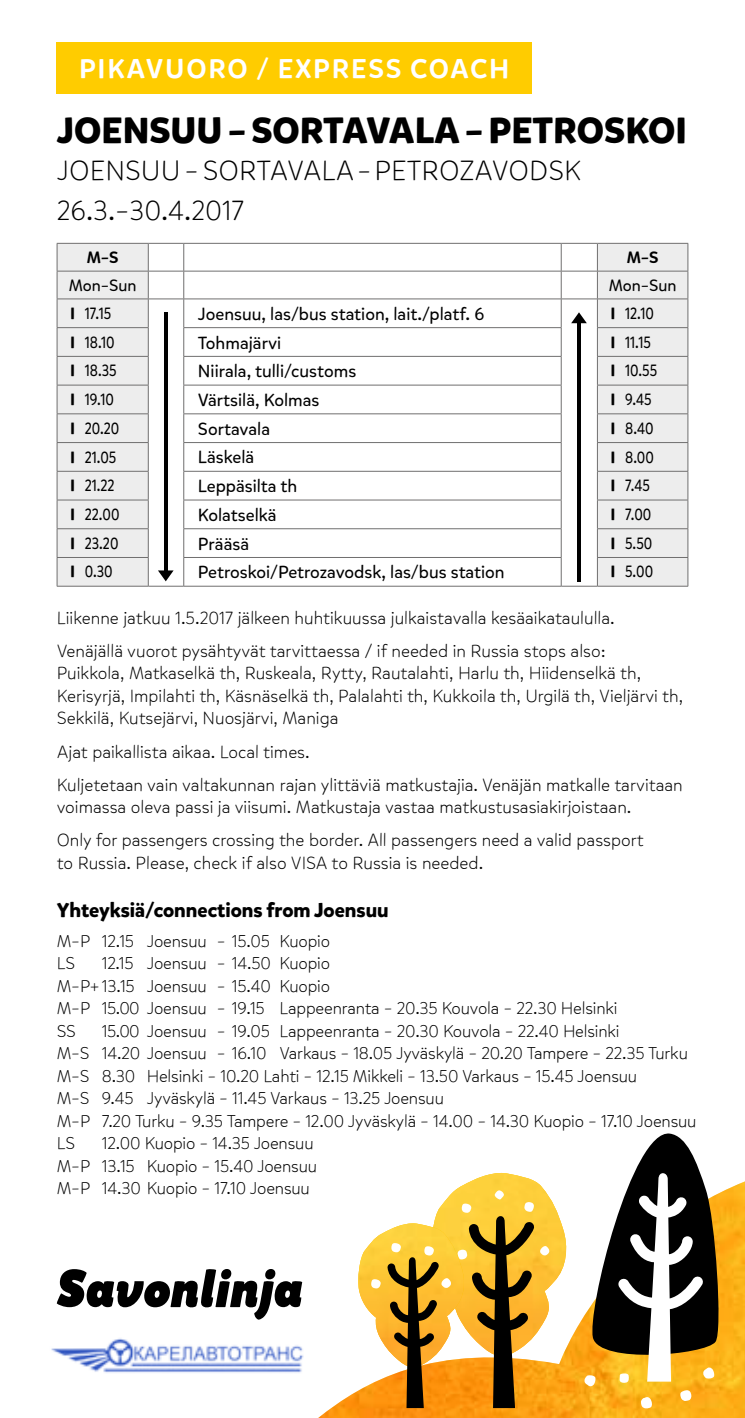
<style>
.page{position:relative;width:745px;height:1418px;background:#fff}
.page>*{position:absolute;margin:0;border:0;box-sizing:border-box;transform-origin:0 0}
.t1{font:700 36.25px "Mikado";color:#000}
.t2{font:300 27.5px "Mikado";color:#000}
.t3{font:500 27px "Mikado";letter-spacing:.065em;color:#fff}
.t4{font:700 20px "Mikado";color:#000}
.t5{font:300 17.5px/33.2px "Mikado";color:#000}
.t6{font:17.5px "Mikado";color:#000}
.t7{font:300 17px/22.5px "Mikado";letter-spacing:-.01em;color:#000}
.t8{font:16.25px "Mikado";color:#000;scale:.85 1}
.t9{font:16.25px "Mikado";color:#000}
.t10{font:500 16.25px "Mikado";color:#000}
.s1{font-weight:700}
</style>
<div class="page">
<img style="left:319px;top:1182px;width:425px;height:235px">
<svg style="left:583px;top:1133px;width:139px;height:275px"></svg>
<svg style="left:357px;top:1172px;width:211px;height:235px"></svg>
<svg style="left:57px;top:1269px;width:245px;height:50px"></svg>
<div style="left:57px;top:43px;width:474px;height:51px;background:#fc0"></div>
<svg style="left:58px;top:244px;width:629px;height:342px"></svg>
<hr style="left:57px;top:243px;width:91px;height:1px;background:#706f6f">
<hr style="left:148px;top:243px;width:36px;height:1px;background:#706f6f">
<hr style="left:184px;top:243px;width:377px;height:1px;background:#706f6f">
<hr style="left:561px;top:243px;width:36px;height:1px;background:#706f6f">
<hr style="left:597px;top:243px;width:90px;height:1px;background:#706f6f">
<hr style="left:57px;top:271px;width:91px;height:1px;background:#706f6f">
<hr style="left:57px;top:298px;width:91px;height:1px;background:#706f6f">
<hr style="left:148px;top:271px;width:36px;height:1px;background:#706f6f">
<hr style="left:148px;top:298px;width:36px;height:1px;background:#706f6f">
<hr style="left:148px;top:586px;width:36px;height:1px;background:#706f6f">
<hr style="left:184px;top:271px;width:377px;height:1px;background:#706f6f">
<hr style="left:184px;top:298px;width:377px;height:1px;background:#706f6f">
<hr style="left:561px;top:271px;width:36px;height:1px;background:#706f6f">
<hr style="left:561px;top:298px;width:36px;height:1px;background:#706f6f">
<hr style="left:561px;top:586px;width:36px;height:1px;background:#706f6f">
<hr style="left:597px;top:271px;width:90px;height:1px;background:#706f6f">
<hr style="left:597px;top:298px;width:90px;height:1px;background:#706f6f">
<hr style="left:57px;top:327px;width:91px;height:1px;background:#706f6f">
<hr style="left:183px;top:327px;width:378px;height:1px;background:#706f6f">
<hr style="left:596px;top:327px;width:91px;height:1px;background:#706f6f">
<hr style="left:57px;top:356px;width:91px;height:1px;background:#706f6f">
<hr style="left:183px;top:356px;width:378px;height:1px;background:#706f6f">
<hr style="left:596px;top:356px;width:91px;height:1px;background:#706f6f">
<hr style="left:57px;top:385px;width:91px;height:1px;background:#706f6f">
<hr style="left:183px;top:385px;width:378px;height:1px;background:#706f6f">
<hr style="left:596px;top:385px;width:91px;height:1px;background:#706f6f">
<hr style="left:57px;top:413px;width:91px;height:1px;background:#706f6f">
<hr style="left:183px;top:413px;width:378px;height:1px;background:#706f6f">
<hr style="left:596px;top:413px;width:91px;height:1px;background:#706f6f">
<hr style="left:57px;top:442px;width:91px;height:1px;background:#706f6f">
<hr style="left:183px;top:442px;width:378px;height:1px;background:#706f6f">
<hr style="left:596px;top:442px;width:91px;height:1px;background:#706f6f">
<hr style="left:57px;top:471px;width:91px;height:1px;background:#706f6f">
<hr style="left:183px;top:471px;width:378px;height:1px;background:#706f6f">
<hr style="left:596px;top:471px;width:91px;height:1px;background:#706f6f">
<hr style="left:57px;top:499px;width:91px;height:1px;background:#706f6f">
<hr style="left:183px;top:499px;width:378px;height:1px;background:#706f6f">
<hr style="left:596px;top:499px;width:91px;height:1px;background:#706f6f">
<hr style="left:57px;top:528px;width:91px;height:1px;background:#706f6f">
<hr style="left:183px;top:528px;width:378px;height:1px;background:#706f6f">
<hr style="left:596px;top:528px;width:91px;height:1px;background:#706f6f">
<hr style="left:57px;top:557px;width:91px;height:1px;background:#706f6f">
<svg style="left:57px;top:244px;width:1px;height:342px"></svg>
<svg style="left:148px;top:244px;width:1px;height:342px"></svg>
<hr style="left:57px;top:586px;width:91px;height:1px;background:#706f6f">
<hr style="left:183px;top:557px;width:378px;height:1px;background:#706f6f">
<svg style="left:183px;top:244px;width:1px;height:342px"></svg>
<svg style="left:560px;top:244px;width:1px;height:342px"></svg>
<hr style="left:184px;top:586px;width:377px;height:1px;background:#706f6f">
<hr style="left:596px;top:557px;width:91px;height:1px;background:#706f6f">
<svg style="left:596px;top:244px;width:1px;height:342px"></svg>
<svg style="left:687px;top:244px;width:1px;height:342px"></svg>
<hr style="left:597px;top:586px;width:90px;height:1px;background:#706f6f">
<svg style="left:158px;top:570px;width:15px;height:11px"></svg>
<hr style="left:164px;top:312px;width:3px;height:258px;background:#000">
<svg style="left:570px;top:312px;width:16px;height:11px"></svg>
<hr style="left:577px;top:323px;width:3px;height:258px;background:#000">
<img style="left:51px;top:1327px;width:275px;height:58px">
<h3 class="t3" style="left:79px;top:52px;width:431px">PIKAVUORO / EXPRESS COACH</h3>
<h1 class="t1" style="left:57px;top:107px;width:631px">JOENSUU – SORTAVALA – PETROSKOI</h1>
<h2 class="t2" style="left:57px;top:154px;width:525px">JOENSUU – SORTAVALA–PETROZAVODSK</h2>
<h2 class="t2" style="left:57px;top:194px;width:189px">26.3.–30.4.2017</h2>
<p class="t10" style="left:87px;top:248px;width:33px">M–S</p>
<p class="t10" style="left:626px;top:248px;width:33px">M–S</p>
<p class="t9" style="left:69px;top:276px;width:69px">Mon–Sun</p>
<p class="t9" style="left:608px;top:276px;width:69px">Mon–Sun</p>
<p class="t8" style="left:71px;top:303px;width:49px"><span class="s1">I</span> 17.15</p>
<p class="t6" style="left:198px;top:303px;width:287px">Joensuu, las/bus station, lait./platf. 6</p>
<p class="t8" style="left:610px;top:303px;width:52px"><span class="s1">I</span> 12.10</p>
<p class="t8" style="left:71px;top:332px;width:53px"><span class="s1">I</span> 18.10</p>
<p class="t6" style="left:198px;top:332px;width:85px">Tohmajärvi</p>
<p class="t8" style="left:610px;top:332px;width:48px"><span class="s1">I</span> 11.15</p>
<p class="t8" style="left:71px;top:361px;width:56px"><span class="s1">I</span> 18.35</p>
<p class="t6" style="left:198px;top:361px;width:160px">Niirala, tulli/customs</p>
<p class="t8" style="left:610px;top:361px;width:56px"><span class="s1">I</span> 10.55</p>
<p class="t8" style="left:71px;top:390px;width:52px"><span class="s1">I</span> 19.10</p>
<p class="t6" style="left:198px;top:389px;width:123px">Värtsilä, Kolmas</p>
<p class="t8" style="left:610px;top:390px;width:49px"><span class="s1">I</span> 9.45</p>
<p class="t8" style="left:71px;top:418px;width:59px"><span class="s1">I</span> 20.20</p>
<p class="t6" style="left:198px;top:418px;width:74px">Sortavala</p>
<p class="t8" style="left:610px;top:418px;width:52px"><span class="s1">I</span> 8.40</p>
<p class="t8" style="left:71px;top:447px;width:55px"><span class="s1">I</span> 21.05</p>
<p class="t6" style="left:198px;top:447px;width:58px">Läskelä</p>
<p class="t8" style="left:610px;top:447px;width:52px"><span class="s1">I</span> 8.00</p>
<p class="t8" style="left:71px;top:476px;width:53px"><span class="s1">I</span> 21.22</p>
<p class="t6" style="left:198px;top:475px;width:101px">Leppäsilta th</p>
<p class="t8" style="left:610px;top:476px;width:47px"><span class="s1">I</span> 7.45</p>
<p class="t8" style="left:71px;top:504px;width:59px"><span class="s1">I</span> 22.00</p>
<p class="t6" style="left:198px;top:504px;width:80px">Kolatselkä</p>
<p class="t8" style="left:610px;top:504px;width:49px"><span class="s1">I</span> 7.00</p>
<p class="t8" style="left:71px;top:533px;width:58px"><span class="s1">I</span> 23.20</p>
<p class="t6" style="left:198px;top:533px;width:53px">Prääsä</p>
<p class="t8" style="left:610px;top:533px;width:50px"><span class="s1">I</span> 5.50</p>
<p class="t8" style="left:71px;top:562px;width:51px"><span class="s1">I</span> 0.30</p>
<p class="t6" style="left:198px;top:562px;width:308px">Petroskoi/Petrozavodsk, las/bus station</p>
<p class="t8" style="left:610px;top:562px;width:51px"><span class="s1">I</span> 5.00</p>
<p class="t5" style="left:57px;top:601px;width:559px">Liikenne jatkuu 1.5.2017 jälkeen huhtikuussa julkaistavalla kesäaikataululla.<br>Venäjällä vuorot pysähtyvät tarvittaessa / if needed in Russia stops also:</p>
<p class="t5" style="left:57px;top:662px;width:627px;line-height:22.5px">Puikkola, Matkaselkä th, Ruskeala, Rytty, Rautalahti, Harlu th, Hiidenselkä th,<br>Kerisyrjä, Impilahti th, Käsnäselkä th, Palalahti th, Kukkoila th, Urgilä th, Vieljärvi th,<br>Sekkilä, Kutsejärvi, Nuosjärvi, Maniga</p>
<p class="t5" style="left:57px;top:735px;width:627px">Ajat paikallista aikaa. Local times.<br>Kuljetetaan vain valtakunnan rajan ylittäviä matkustajia. Venäjän matkalle tarvitaan</p>
<p class="t5" style="left:57px;top:790px;width:588px">voimassa oleva passi ja viisumi. Matkustaja vastaa matkustusasiakirjoistaan.<br>Only for passengers crossing the border. All passengers need a valid passport</p>
<p class="t5" style="left:57px;top:846px;width:427px">to Russia. Please, check if also VISA to Russia is needed.</p>
<p class="t4" style="left:57px;top:897px;width:333px">Yhteyksiä/connections from Joensuu</p>
<p class="t7" style="left:57px;top:929px;width:275px">M–P 12.15 Joensuu – 15.05 Kuopio<br>LS</p>
<p class="t7" style="left:57px;top:952px;width:562px;text-indent:45px">12.15 Joensuu – 14.50 Kuopio<br>M–P+ 13.15 Joensuu – 15.40 Kuopio<br>M–P 15.00 Joensuu – 19.15 Lappeenranta – 20.35 Kouvola – 22.30 Helsinki SS</p>
<p class="t7" style="left:57px;top:1019px;width:641px;text-indent:45px">15.00 Joensuu – 19.05 Lappeenranta – 20.30 Kouvola – 22.40 Helsinki<br>M–S 14.20 Joensuu – 16.10 Varkaus – 18.05 Jyväskylä – 20.20 Tampere – 22.35 Turku M–S 8.30 Helsinki – 10.20 Lahti – 12.15 Mikkeli – 13.50 Varkaus – 15.45 Joensuu<br>M–S 9.45 Jyväskylä – 11.45 Varkaus – 13.25 Joensuu<br>M–P 7.20 Turku – 9.35 Tampere – 12.00 Jyväskylä – 14.00 – 14.30 Kuopio – 17.10 Joensuu LS</p>
<p class="t7" style="left:57px;top:1132px;width:262px;text-indent:45px">12.00 Kuopio – 14.35 Joensuu<br>M–P 13.15 Kuopio – 15.40 Joensuu<br>M–P 14.30 Kuopio – 17.10 Joensuu</p>
</div>
